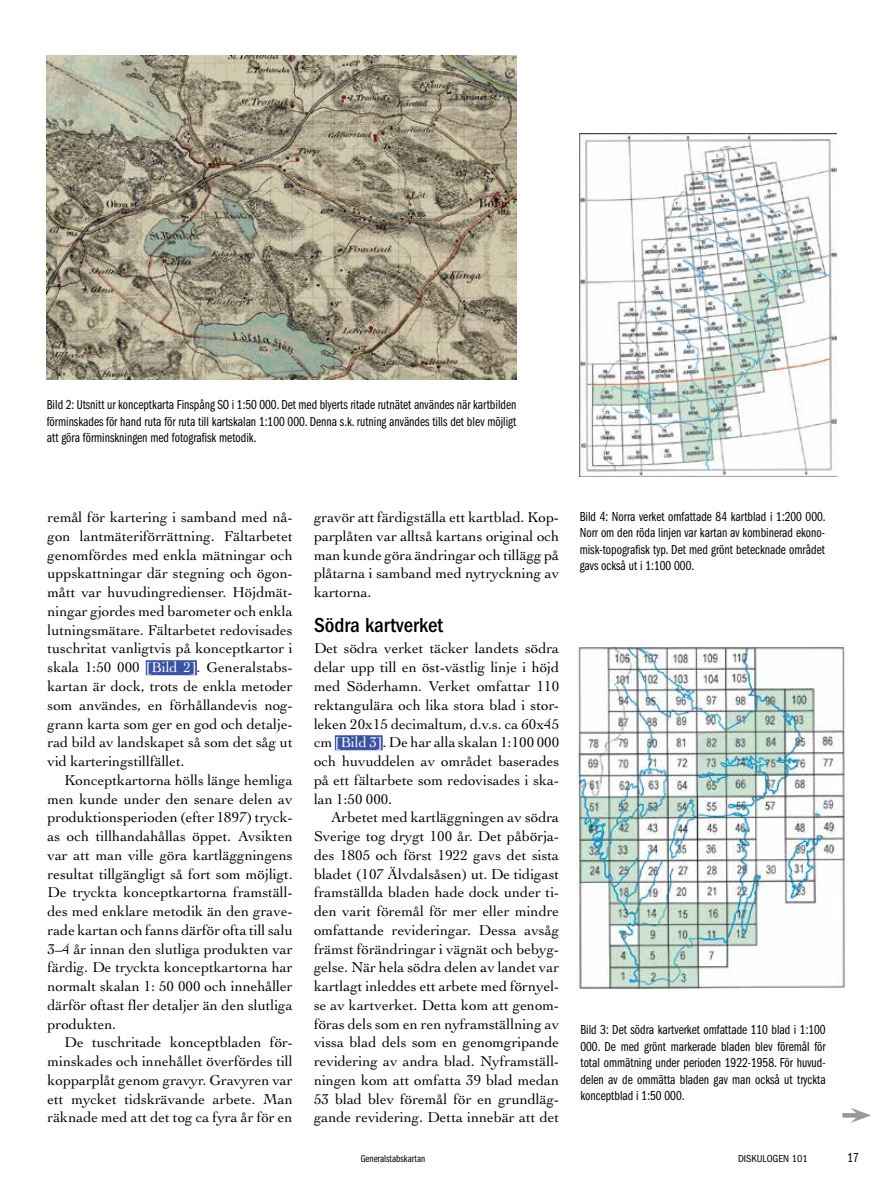
<style>
.page{position:relative;width:893px;height:1191px;background:#fff}
.page>*{position:absolute;margin:0;border:0;box-sizing:border-box;transform-origin:0 0}
.t1{font:500 condensed 21px "ITC Franklin Gothic Std";color:#000}
.t2{font:15px/18.8px "Cochin LT Std";color:#000;text-align:justify}
.t3{font:13.5px/16.5px "ITC Franklin Gothic Std Bk Cp";color:#000;text-align:justify}
.t4{font:10.5px "ITC Franklin Gothic Std Bk Cp";color:#000}
.t5{font:condensed 10.5px "ITC Franklin Gothic Std";color:#000}
.s1{color:#fff}
</style>
<div class="page">
<div style="left:146px;top:660px;width:51px;height:15px;background:#3a53a4"></div>
<div style="left:335px;top:735px;width:48px;height:15px;background:#3a53a4"></div>
<img style="left:47px;top:55px;width:469px;height:325px">
<img style="left:576px;top:645px;width:269px;height:344px">
<img style="left:579px;top:134px;width:258px;height:343px">
<hr style="left:842px;top:1113px;width:17px;height:4px;background:#96989b">
<svg style="left:850px;top:1108px;width:21px;height:15px"></svg>
<p class="t3" style="left:47px;top:396px;width:471px">Bild 2: Utsnitt ur konceptkarta Finspång SO i 1:50 000. Det med blyerts ritade rutnätet användes när kartbilden förminskades för hand ruta för ruta till kartskalan 1:100 000. Denna s.k. rutning användes tills det blev möjligt att göra förminskningen med fotografisk metodik.</p>
<p class="t2" style="left:48px;top:508px;width:247px">remål för kartering i samband med nå&shy;gon lantmäteriförrättning. Fältarbetet genomfördes med enkla mätningar och uppskattningar där stegning och ögon&shy;mått var huvudingredienser. Höjdmät&shy;ningar gjordes med barometer och enkla lutningsmätare. Fältarbetet redovisades tuschritat vanligtvis på konceptkartor i skala 1:50 000 <span class="s1">[Bild 2]</span>. Generalstabs&shy;kartan är dock, trots de enkla metoder som användes, en förhållandevis nog&shy;grann karta som ger en god och detalje&shy;rad bild av landskapet så som det såg ut vid karteringstillfället.</p>
<p class="t2" style="left:48px;top:770px;width:247px;text-indent:17px">Konceptkartorna hölls länge hemliga men kunde under den senare delen av produktionsperioden (efter 1897) tryck&shy;as och tillhandahållas öppet. Avsikten var att man ville göra kartläggningens resultat tillgängligt så fort som möjligt.<br>De tryckta konceptkartorna framställ&shy;des med enklare metodik än den grave&shy;rade kartan och fanns därför ofta till salu 3–4 år innan den slutliga produkten var färdig. De tryckta konceptkartorna har normalt skalan 1: 50 000 och innehåller därför oftast fler detaljer än den slutliga produkten.</p>
<p class="t2" style="left:48px;top:1033px;width:247px;text-indent:17px">De tuschritade konceptbladen för&shy;minskades och innehållet överfördes till kopparplåt genom gravyr. Gravyren var ett mycket tidskrävande arbete. Man räknade med att det tog ca fyra år för en</p>
<p class="t2" style="left:314px;top:508px;width:247px">gravör att färdigställa ett kartblad. Kop&shy;parplåten var alltså kartans original och man kunde göra ändringar och tillägg på plåtarna i samband med nytryckning av kartorna.</p>
<h1 class="t1" style="left:314px;top:613px;width:131px">Södra kartverket</h1>
<p class="t2" style="left:314px;top:639px;width:247px">Det södra verket täcker landets södra delar upp till en öst-västlig linje i höjd med Söderhamn. Verket omfattar 110 rektangulära och lika stora blad i stor&shy;leken 20x15 decimaltum, d.v.s. ca 60x45 cm <span class="s1">[Bild 3]</span>. De har alla skalan 1:100 000 och huvuddelen av området baserades på ett fältarbete som redovisades i ska&shy;lan 1:50 000.</p>
<p class="t2" style="left:314px;top:808px;width:247px;text-indent:17px">Arbetet med kartläggningen av södra Sverige tog drygt 100 år. Det påbörja&shy;des 1805 och först 1922 gavs det sista bladet (107 Älvdalsåsen) ut. De tidigast framställda bladen hade dock under ti&shy;den varit föremål för mer eller mindre omfattande revideringar. Dessa avsåg främst förändringar i vägnät och bebyg&shy;gelse. När hela södra delen av landet var kartlagt inleddes ett arbete med förnyel&shy;se av kartverket. Detta kom att genom&shy;föras dels som en ren nyframställning av vissa blad dels som en genomgripande revidering av andra blad. Nyframställ&shy;ningen kom att omfatta 39 blad medan 53 blad blev föremål för en grundläg&shy;gande revidering. Detta innebär att det</p>
<p class="t3" style="left:580px;top:508px;width:247px">Bild 4: Norra verket omfattade 84 kartblad i 1:200 000.<br>Norr om den röda linjen var kartan av kombinerad ekono&shy;misk-topografisk typ. Det med grönt betecknade området gavs också ut i 1:100 000.</p>
<p class="t3" style="left:580px;top:1022px;width:247px">Bild 3: Det södra kartverket omfattade 110 blad i 1:100<br>000. De med grönt markerade bladen blev föremål för total ommätning under perioden 1922-1958. För huvud&shy;delen av de ommätta bladen gav man också ut tryckta konceptblad i 1:50 000.</p>
<p class="t4" style="left:361px;top:1153px;width:66px">Generalstabskartan</p>
<p class="t5" style="left:738px;top:1153px;width:71px">DISKULOGEN 101</p>
<p class="t3" style="left:847px;top:1150px;width:13px">17</p>
</div>
